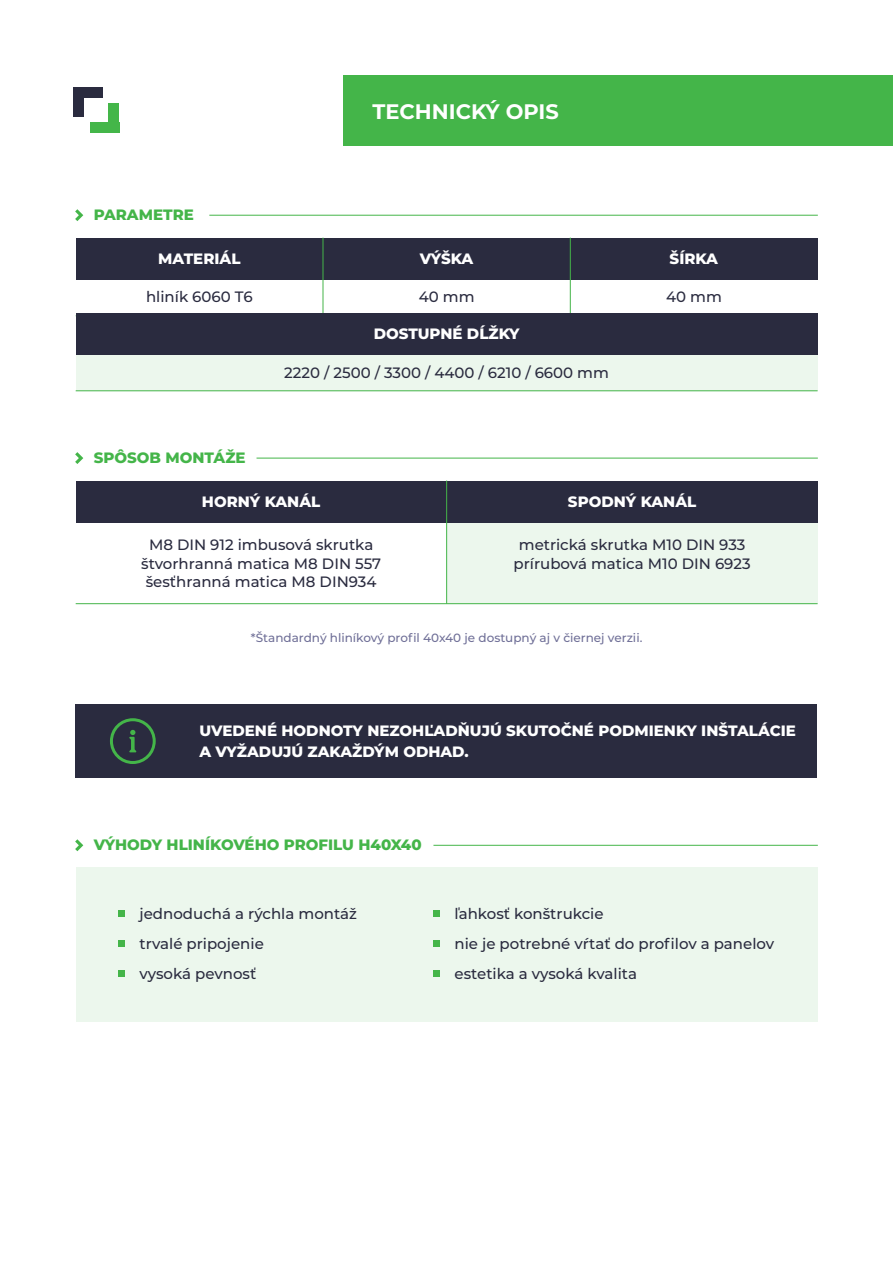
<style>
.page{position:relative;width:893px;height:1263px;background:#fff}
.page>*{position:absolute;margin:0;border:0;box-sizing:border-box;transform-origin:0 0}
.t1{font:700 21px "Montserrat";color:#fff}
.t2{font:500 15px/30px "Montserrat";color:#2a2b3f;text-align:center}
.t3{font:800 15px/21px "Montserrat";color:#fff}
.t4{font:800 15px "Montserrat";color:#44b549}
.t5{font:500 12px "Montserrat";color:#6f6f97}
</style>
<div class="page">
<div style="left:108px;top:103px;width:11px;height:30px;background:#44b649"></div>
<div style="left:90px;top:122px;width:29px;height:11px;background:#44b649"></div>
<div style="left:73px;top:87px;width:11px;height:30px;background:#2a2b3f"></div>
<div style="left:73px;top:87px;width:30px;height:11px;background:#2a2b3f"></div>
<div style="left:344px;top:75px;width:549px;height:70px;background:#44b549"></div>
<div style="left:76px;top:355px;width:742px;height:36px;background:#ecf7ed"></div>
<svg style="left:75px;top:209px;width:8px;height:12px"></svg>
<div style="left:76px;top:238px;width:742px;height:42px;background:#2a2b3f"></div>
<hr style="left:570px;top:238px;width:1px;height:78px;background:#44b549">
<hr style="left:323px;top:238px;width:1px;height:78px;background:#44b549">
<hr style="left:209px;top:215px;width:609px;height:1px;background:#44b549">
<div style="left:76px;top:313px;width:742px;height:42px;background:#2a2b3f"></div>
<hr style="left:76px;top:391px;width:742px;height:1px;background:#44b549">
<div style="left:446px;top:522px;width:372px;height:82px;background:#ecf7ed"></div>
<svg style="left:75px;top:452px;width:8px;height:12px"></svg>
<div style="left:76px;top:480px;width:742px;height:42px;background:#2a2b3f"></div>
<hr style="left:76px;top:603px;width:742px;height:1px;background:#44b549">
<hr style="left:256px;top:458px;width:562px;height:1px;background:#44b549">
<hr style="left:446px;top:480px;width:1px;height:124px;background:#44b549">
<div style="left:76px;top:704px;width:741px;height:74px;background:#2a2b3f"></div>
<div style="left:110px;top:718px;width:46px;height:46px;border:3px solid #44b549;border-radius:50%"></div>
<svg style="left:129px;top:730px;width:7px;height:22px"></svg>
<svg style="left:75px;top:839px;width:8px;height:12px"></svg>
<hr style="left:433px;top:845px;width:385px;height:1px;background:#44b549">
<div style="left:76px;top:868px;width:741px;height:154px;background:#ecf7ed"></div>
<svg style="left:119px;top:911px;width:6px;height:6px"></svg>
<svg style="left:119px;top:941px;width:6px;height:6px"></svg>
<svg style="left:119px;top:971px;width:6px;height:6px"></svg>
<svg style="left:434px;top:911px;width:6px;height:6px"></svg>
<svg style="left:434px;top:941px;width:6px;height:6px"></svg>
<svg style="left:434px;top:971px;width:6px;height:6px"></svg>
<p class="t4" style="left:94px;top:204px;width:102px">PARAMETRE</p>
<h1 class="t1" style="left:372px;top:96px;width:188px">TECHNICKÝ OPIS</h1>
<p class="t3" style="left:158px;top:247px;width:84px">MATERIÁL</p>
<p class="t3" style="left:420px;top:247px;width:55px">VÝŠKA</p>
<p class="t3" style="left:670px;top:247px;width:50px">ŠÍRKA</p>
<p class="t2" style="left:146px;top:281px;width:108px">hliník 6060 T6</p>
<p class="t2" style="left:419px;top:281px;width:57px">40 mm</p>
<p class="t2" style="left:666px;top:281px;width:57px">40 mm</p>
<p class="t3" style="left:374px;top:322px;width:147px">DOSTUPNÉ DĹŽKY</p>
<p class="t4" style="left:94px;top:447px;width:153px">SPÔSOB MONTÁŽE</p>
<p class="t2" style="left:284px;top:357px;width:326px">2220 / 2500 / 3300 / 4400 / 6210 / 6600 mm</p>
<p class="t3" style="left:202px;top:490px;width:120px">HORNÝ KANÁL</p>
<p class="t3" style="left:568px;top:490px;width:130px">SPODNÝ KANÁL</p>
<p class="t2" style="left:141px;top:536px;width:241px;line-height:18px">M8 DIN 912 imbusová skrutka štvorhranná matica M8 DIN 557 šesťhranná matica M8 DIN934</p>
<p class="t2" style="left:514px;top:536px;width:239px;line-height:18px">metrická skrutka M10 DIN 933 prírubová matica M10 DIN 6923</p>
<p class="t5" style="left:251px;top:630px;width:393px">*Štandardný hliníkový profil 40x40 je dostupný aj v čiernej verzii.</p>
<p class="t3" style="left:199px;top:719px;width:598px">UVEDENÉ HODNOTY NEZOHĽADŇUJÚ SKUTOČNÉ PODMIENKY INŠTALÁCIE<br>A VYŽADUJÚ ZAKAŽDÝM ODHAD.</p>
<p class="t4" style="left:94px;top:834px;width:329px">VÝHODY HLINÍKOVÉHO PROFILU H40X40</p>
<p class="t2" style="left:140px;top:898px;width:219px;text-align:left">jednoduchá a rýchla montáž trvalé pripojenie<br>vysoká pevnosť</p>
<p class="t2" style="left:455px;top:898px;width:321px;text-align:left">ľahkosť konštrukcie<br>nie je potrebné vŕtať do profilov a panelov estetika a vysoká kvalita</p>
</div>
